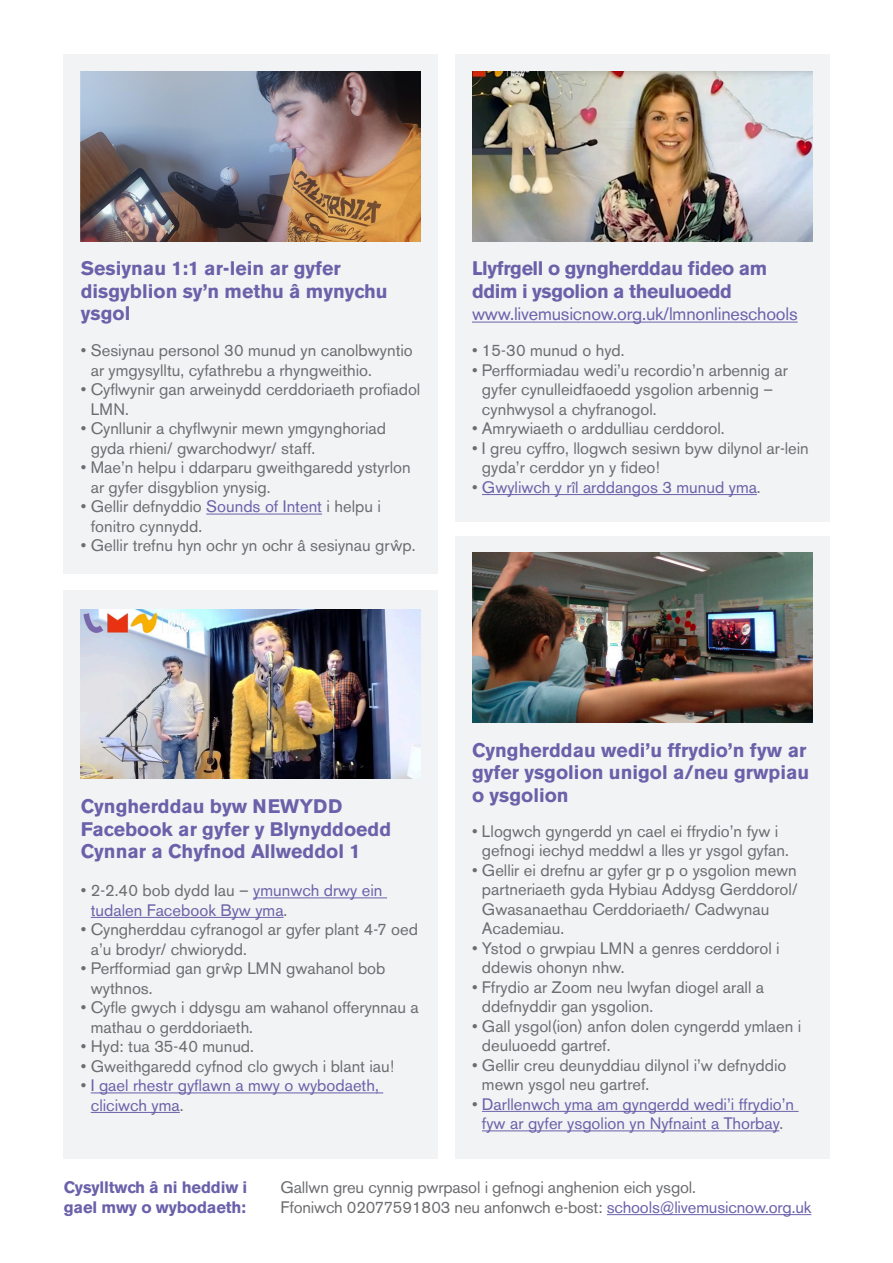
<style>
.page{position:relative;width:893px;height:1263px;background:#fff}
.page>*{position:absolute;margin:0;border:0;box-sizing:border-box;transform-origin:0 0}
.body{font:700 19.5px/22.5px "Akzidenz Grotesk BE";color:#6a61aa}
.body-2{font:700 19.5px/22.5px "Akzidenz Grotesk BE";letter-spacing:-.02em;color:#6a61aa}
.body-3{font:18px "Akzidenz Grotesk BE";letter-spacing:-.01em;color:#6a61aa}
.body-4{font:16.5px/19.5px "Akzidenz Grotesk BE";color:#6c6d70}
.body-5{font:16.5px/19.5px "Akzidenz Grotesk BE";color:#6a61aa}
.body-6{font:700 16.5px/19.5px "Akzidenz Grotesk BE";letter-spacing:-.01em;color:#6a61aa}
.s1{color:#6a61aa}
.s2{color:#6c6d70}
</style>
<div class="page">
<div style="left:455px;top:536px;width:374px;height:622px;background:#f2f3f4"></div>
<div style="left:64px;top:590px;width:374px;height:568px;background:#f2f3f4"></div>
<div style="left:455px;top:54px;width:374px;height:467px;background:#f2f3f4"></div>
<div style="left:64px;top:54px;width:374px;height:520px;background:#f2f3f4"></div>
<img style="left:81px;top:609px;width:340px;height:170px">
<img style="left:472px;top:71px;width:340px;height:170px">
<img style="left:81px;top:71px;width:340px;height:170px">
<hr style="left:472px;top:322px;width:326px;height:1px;background:#6a61aa">
<hr style="left:482px;top:1111px;width:317px;height:1px;background:#6a61aa">
<hr style="left:482px;top:1130px;width:297px;height:1px;background:#6a61aa">
<hr style="left:253px;top:897px;width:134px;height:1px;background:#6a61aa">
<hr style="left:91px;top:917px;width:193px;height:1px;background:#6a61aa">
<hr style="left:91px;top:1092px;width:292px;height:1px;background:#6a61aa">
<hr style="left:91px;top:1112px;width:89px;height:1px;background:#6a61aa">
<hr style="left:482px;top:494px;width:275px;height:1px;background:#6a61aa">
<hr style="left:206px;top:514px;width:116px;height:1px;background:#6a61aa">
<img style="left:472px;top:553px;width:340px;height:170px">
<hr style="left:607px;top:1214px;width:204px;height:1px;background:#6a61aa">
<p class="body" style="left:81px;top:257px;width:308px">Sesiynau 1:1 ar-lein ar gyfer disgyblion sy’n methu â mynychu ysgol</p>
<p class="body-4" style="left:91px;top:341px;width:324px;text-indent:-10px">• Sesiynau personol 30 munud yn canolbwyntio ar ymgysylltu, cyfathrebu a rhyngweithio.</p>
<p class="body-4" style="left:91px;top:380px;width:331px;text-indent:-10px">• Cyflwynir gan arweinydd cerddoriaeth profiadol<br>LMN.</p>
<p class="body-4" style="left:91px;top:419px;width:297px;text-indent:-10px">• Cynllunir a chyflwynir mewn ymgynghoriad gyda rhieni/ gwarchodwyr/ staff.</p>
<p class="body-4" style="left:91px;top:458px;width:322px;text-indent:-10px">• Mae’n helpu i ddarparu gweithgaredd ystyrlon ar gyfer disgyblion ynysig.</p>
<p class="body-4" style="left:91px;top:497px;width:292px;text-indent:-10px">• Gellir defnyddio <span class="s1">Sounds of Intent</span> i helpu i fonitro cynnydd.</p>
<p class="body-4" style="left:81px;top:536px;width:336px">• Gellir trefnu hyn ochr yn ochr â sesiynau gr ˆwp.</p>
<p class="body-2" style="left:472px;top:257px;width:297px">Llyfrgell o gyngherddau fideo am ddim i ysgolion a theuluoedd</p>
<p class="body-3" style="left:472px;top:303px;width:327px">www.livemusicnow.org.uk/lmnonlineschools</p>
<p class="body-4" style="left:472px;top:341px;width:154px">• 15-30 munud o hyd.</p>
<p class="body-4" style="left:482px;top:360px;width:307px;text-indent:-10px">• Perfformiadau wedi’u recordio’n arbennig ar gyfer cynulleidfaoedd ysgolion arbennig – cynhwysol a chyfranogol.</p>
<p class="body-4" style="left:472px;top:419px;width:254px">• Amrywiaeth o arddulliau cerddorol.</p>
<p class="body-4" style="left:482px;top:438px;width:328px;text-indent:-10px">• I greu cyffro, llogwch sesiwn byw dilynol ar-lein gyda’r cerddor yn y fideo!</p>
<p class="body-5" style="left:472px;top:477px;width:290px"><span class="s2">•</span> Gwyliwch y rîl arddangos 3 munud yma<span class="s2">.</span></p>
<p class="body" style="left:81px;top:795px;width:312px">Cyngherddau byw NEWYDD<br>Facebook ar gyfer y Blynyddoedd<br>Cynnar a Chyfnod Allweddol 1</p>
<p class="body-5" style="left:91px;top:881px;width:293px;text-indent:-10px"><span class="s2">• 2-2.40 bob dydd Iau –</span> ymunwch drwy ein tudalen Facebook Byw yma<span class="s2">.</span></p>
<p class="body-4" style="left:91px;top:920px;width:329px;text-indent:-10px">• Cyngherddau cyfranogol ar gyfer plant 4-7 oed a’u brodyr/ chwiorydd.</p>
<p class="body-4" style="left:91px;top:959px;width:296px;text-indent:-10px">• Perfformiad gan gr ˆwp LMN gwahanol bob wythnos.</p>
<p class="body-4" style="left:91px;top:998px;width:329px;text-indent:-10px">• Cyfle gwych i ddysgu am wahanol offerynnau a mathau o gerddoriaeth.</p>
<p class="body-4" style="left:81px;top:1037px;width:175px">• Hyd: tua 35-40 munud.</p>
<p class="body-4" style="left:81px;top:1056px;width:315px">• Gweithgaredd cyfnod clo gwych i blant iau!</p>
<p class="body-5" style="left:91px;top:1076px;width:290px;text-indent:-10px"><span class="s2">•</span> I gael rhestr gyflawn a mwy o wybodaeth, cliciwch yma<span class="s2">.</span></p>
<p class="body" style="left:472px;top:739px;width:339px">Cyngherddau wedi’u ffrydio’n fyw ar gyfer ysgolion unigol a/neu grwpiau o ysgolion</p>
<p class="body-4" style="left:482px;top:821px;width:308px;text-indent:-10px">• Llogwch gyngerdd yn cael ei ffrydio’n fyw i gefnogi iechyd meddwl a lles yr ysgol gyfan.</p>
<p class="body-4" style="left:482px;top:860px;width:317px;text-indent:-10px">• Gellir ei drefnu ar gyfer grŵp o ysgolion mewn partneriaeth gyda Hybiau Addysg Gerddorol/ Gwasanaethau Cerddoriaeth/ Cadwynau Academiau.</p>
<p class="body-4" style="left:482px;top:938px;width:299px;text-indent:-10px">• Ystod o grwpiau LMN a genres cerddorol i ddewis ohonyn nhw.</p>
<p class="body-4" style="left:482px;top:977px;width:284px;text-indent:-10px">• Ffrydio ar Zoom neu lwyfan diogel arall a ddefnyddir gan ysgolion.</p>
<p class="body-4" style="left:482px;top:1016px;width:321px;text-indent:-10px">• Gall ysgol(ion) anfon dolen cyngerdd ymlaen i deuluoedd gartref.</p>
<p class="body-4" style="left:482px;top:1055px;width:306px;text-indent:-10px">• Gellir creu deunyddiau dilynol i’w defnyddio mewn ysgol neu gartref.</p>
<p class="body-5" style="left:472px;top:1094px;width:324px;text-align:center"><span class="s2">•</span> Darllenwch yma am gyngerdd wedi’i ffrydio’n fyw ar gyfer ysgolion yn Nyfnaint a Thorbay<span class="s2">.</span></p>
<p class="body-6" style="left:64px;top:1178px;width:185px">Cysylltwch â ni heddiw i gael mwy o wybodaeth:</p>
<p class="body-4" style="left:281px;top:1178px;width:417px">Gallwn greu cynnig pwrpasol i gefnogi anghenion eich ysgol.</p>
<p class="body-4" style="left:281px;top:1197px;width:532px">Ffoniwch 02077591803 neu anfonwch e-bost: <span class="s1">schools@livemusicnow.org.uk</span></p>
</div>
